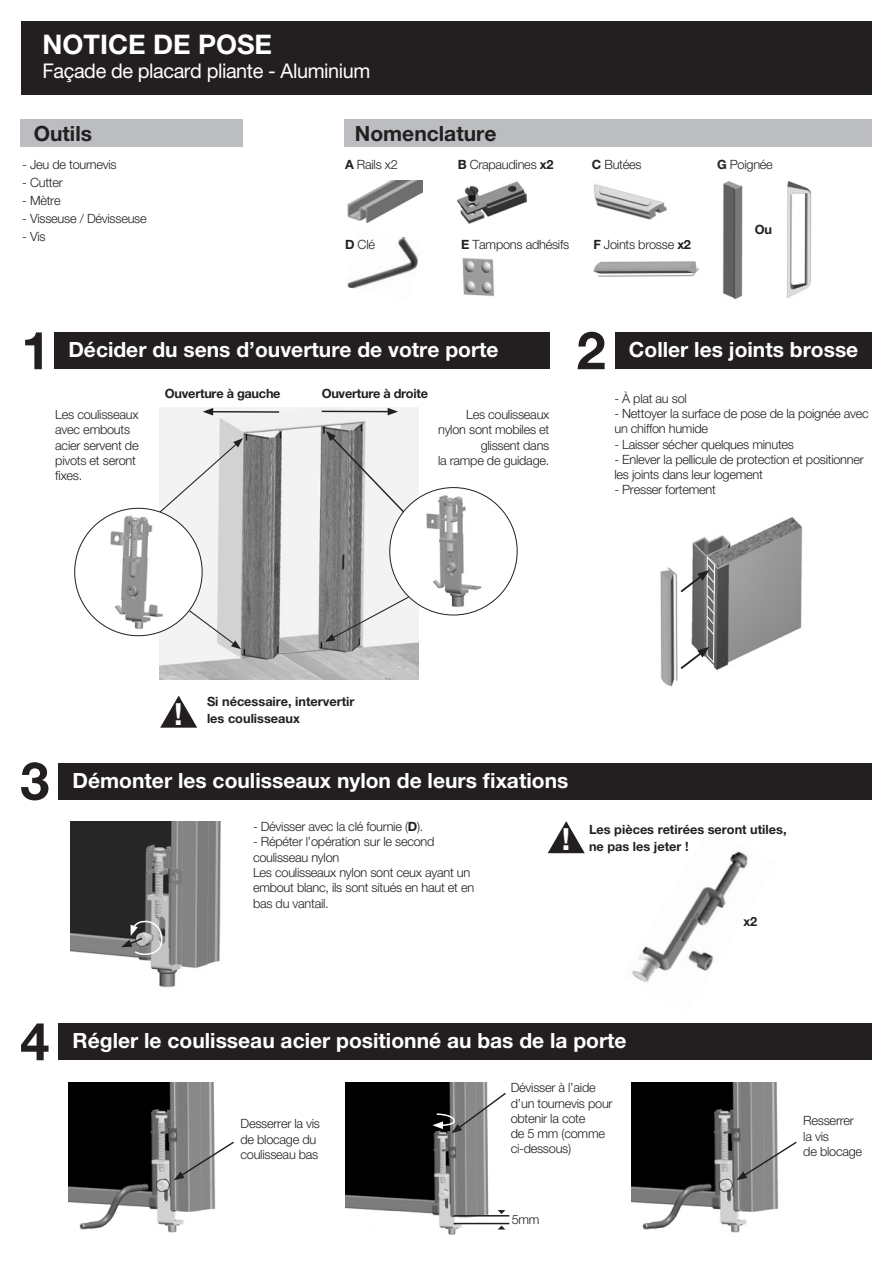
<style>
.page{position:relative;width:893px;height:1263px;background:#fff}
.page>*{position:absolute;margin:0;border:0;box-sizing:border-box;transform-origin:0 0}
.t1{font:700 52.5px "Helvetica Neue";color:#231f20}
.t2{font:700 30.45px "Helvetica Neue";color:#fff}
.t3{font:700 27px "Helvetica Neue";color:#fff}
.t4{font:700 21px "Helvetica Neue";color:#fff}
.t5{font:700 21px "Helvetica Neue";color:#231f20}
.t6{font:20.25px "Helvetica Neue";letter-spacing:-.02em;color:#fff}
.t7{font:300 12.75px/15.3px "Helvetica Neue";letter-spacing:-.02em;color:#231f20}
.t8{font:700 12.75px/16.5px "Helvetica Neue";color:#231f20}
.t9{font:700 12.75px "Helvetica Neue";letter-spacing:-.02em;color:#231f20}
.s1{font-weight:700}
</style>
<div class="page">
<div style="left:54px;top:332px;width:496px;height:37px;background:#231f20"></div>
<div style="left:59px;top:763px;width:813px;height:36px;background:#231f20"></div>
<div style="left:615px;top:332px;width:257px;height:37px;background:#231f20"></div>
<img style="left:632px;top:851px;width:116px;height:131px">
<div style="left:21px;top:21px;width:851px;height:73px;background:#231f20"></div>
<svg style="left:160px;top:695px;width:37px;height:33px"></svg>
<div style="left:344px;top:120px;width:528px;height:27px;background:#bcbdc0"></div>
<div style="left:20px;top:120px;width:223px;height:27px;background:#bcbdc0"></div>
<img style="left:347px;top:180px;width:76px;height:43px">
<img style="left:457px;top:181px;width:69px;height:42px">
<img style="left:594px;top:184px;width:73px;height:36px">
<img style="left:722px;top:181px;width:21px;height:118px">
<img style="left:787px;top:180px;width:25px;height:118px">
<img style="left:347px;top:237px;width:72px;height:52px">
<img style="left:462px;top:258px;width:33px;height:38px">
<img style="left:160px;top:407px;width:259px;height:272px">
<hr style="left:322px;top:411px;width:68px;height:1px;background:#231f20">
<svg style="left:388px;top:408px;width:10px;height:7px"></svg>
<hr style="left:211px;top:411px;width:68px;height:2px;background:#231f20">
<svg style="left:203px;top:408px;width:10px;height:7px"></svg>
<svg style="left:188px;top:609px;width:53px;height:40px"></svg>
<svg style="left:159px;top:438px;width:84px;height:75px"></svg>
<svg style="left:326px;top:431px;width:106px;height:110px"></svg>
<svg style="left:325px;top:596px;width:85px;height:46px"></svg>
<div style="left:75px;top:508px;width:127px;height:128px;background:#fff;border-radius:50%"></div>
<img style="left:107px;top:512px;width:59px;height:120px">
<div style="left:390px;top:488px;width:127px;height:127px;background:#fff;border-radius:50%"></div>
<img style="left:421px;top:491px;width:65px;height:120px">
<img style="left:71px;top:821px;width:150px;height:167px">
<svg style="left:548px;top:821px;width:37px;height:32px"></svg>
<img style="left:692px;top:517px;width:111px;height:154px">
<img style="left:660px;top:567px;width:18px;height:120px">
<svg style="left:680px;top:556px;width:36px;height:115px"></svg>
<img style="left:593px;top:261px;width:106px;height:16px">
<div style="left:59px;top:1023px;width:813px;height:37px;background:#231f20"></div>
<img style="left:69px;top:1082px;width:147px;height:151px">
<img style="left:631px;top:1082px;width:148px;height:151px">
<img style="left:345px;top:1082px;width:150px;height:153px">
<svg style="left:174px;top:1140px;width:60px;height:40px"></svg>
<svg style="left:736px;top:1140px;width:61px;height:40px"></svg>
<svg style="left:432px;top:1091px;width:74px;height:42px"></svg>
<hr style="left:454px;top:1215px;width:55px;height:1px;background:#231f20">
<hr style="left:454px;top:1223px;width:55px;height:1px;background:#231f20">
<svg style="left:498px;top:1210px;width:7px;height:4px"></svg>
<svg style="left:498px;top:1225px;width:7px;height:4px"></svg>
<svg style="left:121px;top:918px;width:42px;height:38px;background:#858484"></svg>
<h3 class="t3" style="left:43px;top:28px;width:231px">NOTICE DE POSE</h3>
<h3 class="t6" style="left:43px;top:59px;width:329px">Façade de placard pliante - Aluminium</h3>
<h3 class="t5" style="left:34px;top:120px;width:60px">Outils</h3>
<h3 class="t5" style="left:355px;top:120px;width:143px">Nomenclature</h3>
<p class="t7" style="left:345px;top:156px;width:54px"><span class="s1">A</span> Rails x2</p>
<p class="t7" style="left:458px;top:156px;width:97px"><span class="s1">B</span> Crapaudines <span class="s1">x2</span></p>
<p class="t7" style="left:592px;top:156px;width:51px"><span class="s1">C</span> Butées</p>
<p class="t7" style="left:717px;top:156px;width:57px"><span class="s1">G</span> Poignée</p>
<p class="t7" style="left:22px;top:156px;width:96px">- Jeu de tournevis</p>
<p class="t7" style="left:22px;top:174px;width:42px">- Cutter</p>
<p class="t7" style="left:22px;top:192px;width:40px">- Mètre</p>
<p class="t7" style="left:22px;top:210px;width:126px">- Visseuse / Dévisseuse</p>
<p class="t7" style="left:22px;top:228px;width:25px">- Vis</p>
<p class="t8" style="left:755px;top:220px;width:19px">Ou</p>
<p class="t7" style="left:345px;top:237px;width:31px"><span class="s1">D</span> Clé</p>
<p class="t7" style="left:461px;top:237px;width:110px"><span class="s1">E</span> Tampons adhésifs</p>
<p class="t7" style="left:593px;top:237px;width:99px"><span class="s1">F</span> Joints brosse <span class="s1">x2</span></p>
<h1 class="t1" style="left:21px;top:318px;width:31px">1</h1>
<h3 class="t4" style="left:68px;top:337px;width:432px">Décider du sens d’ouverture de votre porte</h3>
<p class="t7" style="left:55px;top:407px;width:85px">Les coulisseaux avec embouts acier servent de pivots et seront fixes.</p>
<p class="t9" style="left:165px;top:386px;width:117px">Ouverture à gauche</p>
<p class="t9" style="left:322px;top:386px;width:108px">Ouverture à droite</p>
<p class="t7" style="left:438px;top:407px;width:113px;text-align:right">Les coulisseaux nylon sont mobiles et glissent dans<br>la rampe de guidage.</p>
<h1 class="t1" style="left:576px;top:318px;width:31px">2</h1>
<h3 class="t4" style="left:629px;top:337px;width:231px">Coller les joints brosse</h3>
<p class="t7" style="left:614px;top:390px;width:74px">- À plat au sol</p>
<p class="t7" style="left:614px;top:405px;width:256px">- Nettoyer la surface de pose de la poignée avec un chiffon humide</p>
<p class="t7" style="left:614px;top:436px;width:181px">- Laisser sécher quelques minutes</p>
<p class="t7" style="left:614px;top:451px;width:251px">- Enlever la pellicule de protection et positionner les joints dans leur logement</p>
<p class="t7" style="left:614px;top:482px;width:103px">- Presser fortement</p>
<h1 class="t1" style="left:20px;top:748px;width:31px">3</h1>
<h2 class="t2" style="left:174px;top:695px;width:10px">!</h2>
<p class="t8" style="left:207px;top:693px;width:149px">Si nécessaire, intervertir les coulisseaux</p>
<h3 class="t4" style="left:73px;top:767px;width:497px">Démonter les coulisseaux nylon de leurs fixations</h3>
<p class="t7" style="left:253px;top:819px;width:172px">- Dévisser avec la clé fournie (<span class="s1">D</span>).</p>
<p class="t7" style="left:253px;top:834px;width:223px">- Répéter l’opération sur le second coulisseau nylon<br>Les coulisseaux nylon sont ceux ayant un embout blanc, ils sont situés en haut et en bas du vantail.</p>
<h2 class="t2" style="left:562px;top:820px;width:10px">!</h2>
<p class="t8" style="left:589px;top:821px;width:199px">Les pièces retirées seront utiles, ne pas les jeter !</p>
<p class="t8" style="left:743px;top:912px;width:15px">x2</p>
<h1 class="t1" style="left:20px;top:1009px;width:31px">4</h1>
<h3 class="t4" style="left:73px;top:1028px;width:556px">Régler le coulisseau acier positionné au bas de la porte</h3>
<p class="t7" style="left:511px;top:1080px;width:103px">Dévisser à l’aide d’un tournevis pour obtenir la cote<br>de 5 mm (comme ci-dessous)</p>
<p class="t7" style="left:241px;top:1116px;width:81px">Desserrer la vis de blocage du coulisseau bas</p>
<p class="t7" style="left:803px;top:1113px;width:60px">Resserrer la vis<br>de blocage</p>
<p class="t7" style="left:512px;top:1211px;width:29px">5mm</p>
</div>
